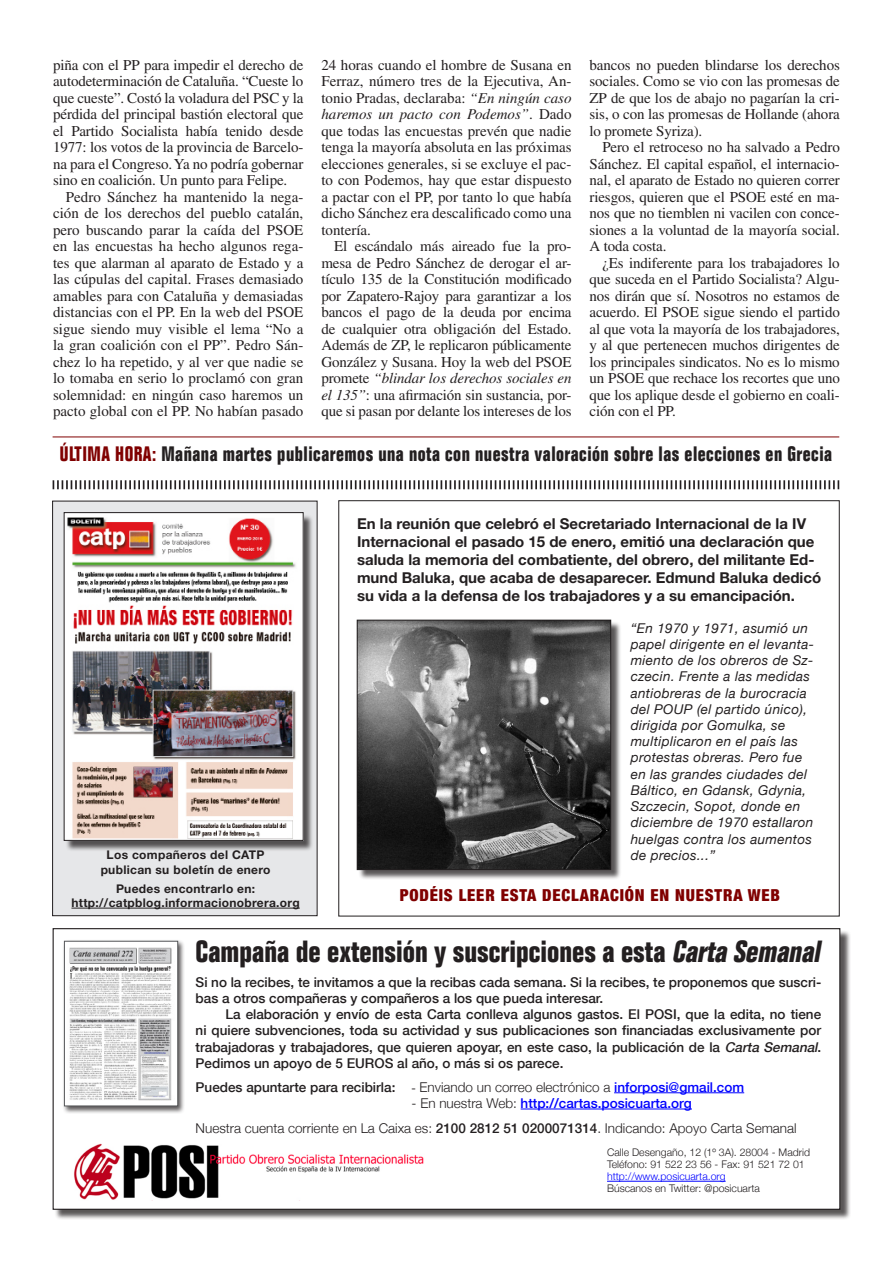
<style>
.page{position:relative;width:893px;height:1263px;background:#fff}
.page>*{position:absolute;margin:0;border:0;box-sizing:border-box;transform-origin:0 0}
.t1{font:700 condensed 30px "Folio Std";color:#231f20}
.Título_1{font:700 condensed 20.4px "Folio Std";letter-spacing:.025em;color:#231f20;scale:.95 1}
.Título_1-2{font:900 condensed 16.5px "Helvetica Neue";letter-spacing:.05em;color:#800000}
.t2{font:15px/16.5px "Times LT Std";letter-spacing:-.01em;color:#231f20;text-align:justify}
.t3{font:700 15px/18px "Helvetica Neue LT Std";color:#231f20}
.texto_de_cuerpo_1{font:500 13.5px/16.2px "Helvetica Neue";color:#231f20}
.Título_1-3{font:italic 13.5px/16.2px "Helvetica Neue";letter-spacing:.025em;color:#231f20}
.texto_de_cuerpo_1-2{font:300 13.5px "Helvetica Neue";color:#231f20}
.t4{font:500 13.5px "Helvetica Neue";color:#0002ff}
.Título_1-4{font:700 12px "Helvetica Neue LT Std";letter-spacing:.025em;color:#231f20}
.t5{font:300 10.5px "Helvetica Neue";color:#231f20}
.t6{font:300 10.5px "Helvetica Neue";color:#0002ff}
.s1{font-style:italic}
.s2{color:#800000}
.s3{font-family:"Times LT Std";font-weight:400}
.s4{font-weight:300}
.s5{color:#0002ff}
.s6{font-weight:300;color:#231f20}
.s7{font-weight:500}
</style>
<div class="page">
<div style="left:54px;top:929px;width:797px;height:291px;background:#231f20;opacity:.75"></div>
<div style="left:53px;top:929px;width:787px;height:280px;background:#fff"></div>
<div style="left:63px;top:939px;width:123px;height:175px;background:#231f20;opacity:.75"></div>
<div style="left:64px;top:941px;width:114px;height:165px;background:#fff"></div>
<img style="left:69px;top:947px;width:103px;height:153px">
<div style="left:64px;top:941px;width:114px;height:165px;border:1px solid #57585a"></div>
<hr style="left:607px;top:1181px;width:119px;height:1px;background:#0002ff">
<hr style="left:614px;top:1092px;width:130px;height:1px;background:#0002ff">
<hr style="left:521px;top:1109px;width:171px;height:1px;background:#0002ff">
<img style="left:74px;top:1144px;width:350px;height:56px">
<svg style="left:53px;top:480px;width:786px;height:9px"></svg>
<div style="left:53px;top:501px;width:264px;height:415px;background:#e6e7e9"></div>
<div style="left:52px;top:501px;width:265px;height:415px;border:1px solid #231f20"></div>
<div style="left:65px;top:514px;width:249px;height:337px;background:#231f20;opacity:.75"></div>
<img style="left:66px;top:517px;width:235px;height:321px">
<hr style="left:71px;top:908px;width:229px;height:1px;background:#231f20">
<div style="left:358px;top:621px;width:263px;height:259px;background:#231f20;opacity:.75"></div>
<img style="left:359px;top:622px;width:250px;height:246px">
<div style="left:357px;top:620px;width:254px;height:250px;border:1px solid #231f20"></div>
<hr style="left:53px;top:437px;width:786px;height:1px;background:#800000">
<p class="t2" style="left:53px;top:56px;width:252px">piña con el PP para impedir el derecho de autodeterminación de Cataluña. “Cueste lo que cueste”. Costó la voladura del PSC y la pérdida del principal bastión electoral que el Partido Socialista había tenido desde 1977: los votos de la provincia de Barcelo&shy;na para el Congreso. Ya no podría gobernar sino en coalición. Un punto para Felipe.</p>
<p class="t2" style="left:53px;top:188px;width:252px;text-indent:13px">Pedro Sánchez ha mantenido la nega&shy;ción de los derechos del pueblo catalán, pero buscando parar la caída del PSOE en las encuestas ha hecho algunos rega&shy;tes que alarman al aparato de Estado y a las cúpulas del capital. Frases demasiado amables para con Cataluña y demasiadas distancias con el PP. En la web del PSOE sigue siendo muy visible el lema “No a la gran coalición con el PP”. Pedro Sán&shy;chez lo ha repetido, y al ver que nadie se lo tomaba en serio lo proclamó con gran solemnidad: en ningún caso haremos un pacto global con el PP. No habían pasado</p>
<p class="t2" style="left:321px;top:56px;width:252px">24 horas cuando el hombre de Susana en Ferraz, número tres de la Ejecutiva, An&shy;tonio Pradas, declaraba: <span class="s1">“En ningún caso haremos un pacto con Podemos”</span>. Dado que todas las encuestas prevén que nadie tenga la mayoría absoluta en las próximas elecciones generales, si se excluye el pac&shy;to con Podemos, hay que estar dispuesto a pactar con el PP, por tanto lo que había dicho Sánchez era descalificado como una tontería.</p>
<p class="t2" style="left:321px;top:238px;width:252px;text-indent:13px">El escándalo más aireado fue la pro&shy;mesa de Pedro Sánchez de derogar el ar&shy;tículo 135 de la Constitución modificado por Zapatero-Rajoy para garantizar a los bancos el pago de la deuda por encima de cualquier otra obligación del Estado.<br>Además de ZP, le replicaron públicamente González y Susana. Hoy la web del PSOE promete <span class="s1">“blindar los derechos sociales en el 135”</span>: una afirmación sin sustancia, por&shy;que si pasan por delante los intereses de los</p>
<p class="t2" style="left:590px;top:56px;width:252px">bancos no pueden blindarse los derechos sociales. Como se vio con las promesas de ZP de que los de abajo no pagarían la cri&shy;sis, o con las promesas de Hollande (ahora lo promete Syriza).</p>
<p class="t2" style="left:590px;top:139px;width:252px;text-indent:13px">Pero el retroceso no ha salvado a Pedro Sánchez. El capital español, el internacio&shy;nal, el aparato de Estado no quieren correr riesgos, quieren que el PSOE esté en ma&shy;nos que no tiemblen ni vacilen con conce&shy;siones a la voluntad de la mayoría social.<br>A toda costa.</p>
<p class="t2" style="left:590px;top:254px;width:252px;text-indent:13px">¿Es indiferente para los trabajadores lo que suceda en el Partido Socialista? Algu&shy;nos dirán que sí. Nosotros no estamos de acuerdo. El PSOE sigue siendo el partido al que vota la mayoría de los trabajadores, y al que pertenecen muchos dirigentes de los principales sindicatos. No es lo mismo un PSOE que rechace los recortes que uno que los aplique desde el gobierno en coali&shy;ción con el PP.</p>
<p class="Título_1" style="left:60px;top:442px;width:814px"><span class="s2">ÚLTIMA HORA:</span> Mañana martes publicaremos una nota con nuestra valoración sobre las elecciones en Grecia</p>
<p class="Título_1-4" style="left:107px;top:848px;width:159px">Los compañeros del CATP</p>
<p class="Título_1-4" style="left:101px;top:862px;width:171px">publican su boletín de enero</p>
<p class="Título_1-4" style="left:116px;top:881px;width:141px">Puedes encontrarlo en:</p>
<p class="Título_1-4" style="left:71px;top:895px;width:230px">http://catpblog.informacionobrera.org</p>
<p class="t3" style="left:357px;top:514px;width:466px">En la reunión que celebró el Secretariado Internacional de la IV Internacional el pasado 15 de enero, emitió una declaración que saluda la memoria del combatiente, del obrero, del militante Ed&shy;mund Baluka, que acaba de desaparecer. Edmund Baluka dedicó su vida a la defensa de los trabajadores y a su emancipación.</p>
<p class="Título_1-3" style="left:631px;top:620px;width:185px">“En 1970 y 1971, asumió un papel dirigente en el levanta&shy;miento de los obreros de Sz&shy;czecin. Frente a las medidas antiobreras de la burocracia del POUP (el partido único), dirigida por Gomulka, se multiplicaron en el país las protestas obreras. Pero fue en las grandes ciudades del<br>Báltico, en Gdansk, Gdynia,<br>Szczecin, Sopot, donde en diciembre de 1970 estallaron huelgas contra los aumentos de precios...”</p>
<p class="Título_1-2" style="left:400px;top:885px;width:382px">PODÉIS LEER ESTA DECLARACIÓN EN NUESTRA WEB</p>
<p class="t1" style="left:196px;top:935px;width:632px">Campaña de extensión y suscripciones a esta <span class="s1">Carta Semanal</span></p>
<p class="texto_de_cuerpo_1" style="left:196px;top:974px;width:627px">Si no la recibes, te invitamos a que la recibas cada semana. Si la recibes, te proponemos que suscri&shy;bas a otros compañeras y compañeros a los que pueda interesar.</p>
<p class="texto_de_cuerpo_1" style="left:196px;top:1006px;width:627px;text-align:justify;text-indent:30px">La elaboración y envío de esta Carta conlleva algunos gastos. El POSI, que la edita, no tiene ni quiere subvenciones, toda su actividad y sus publicaciones son financiadas exclusivamente por trabajadoras y trabajadores, que quieren apoyar, en este caso, la publicación de la <span class="s1">Carta Semanal</span>.<br>Pedimos un apoyo de 5 EUROS al año, o más si os parece.</p>
<p class="texto_de_cuerpo_1" style="left:196px;top:1079px;width:550px">Puedes apuntarte para recibirla: <span class="s3">-</span> <span class="s4">Enviando un correo electrónico a</span> <span class="s5">inforposi@gmail.com</span></p>
<p class="t4" style="left:412px;top:1095px;width:282px"><span class="s6">- En nuestra Web:</span> http://cartas.posicuarta.org</p>
<p class="texto_de_cuerpo_1-2" style="left:196px;top:1119px;width:603px">Nuestra cuenta corriente en La Caixa es: <span class="s7">2100 2812 51 0200071314</span>. Indicando: Apoyo Carta Semanal</p>
<p class="t5" style="left:607px;top:1146px;width:205px">Calle Desengaño, 12 (1º 3A). 28004 - Madrid</p>
<p class="t5" style="left:607px;top:1158px;width:199px">Teléfono: 91 522 23 56 - Fax: 91 521 72 01</p>
<p class="t6" style="left:607px;top:1170px;width:120px">http://www.posicuarta.org</p>
<p class="t5" style="left:607px;top:1182px;width:154px">Búscanos en Twitter: @posicuarta</p>
</div>
